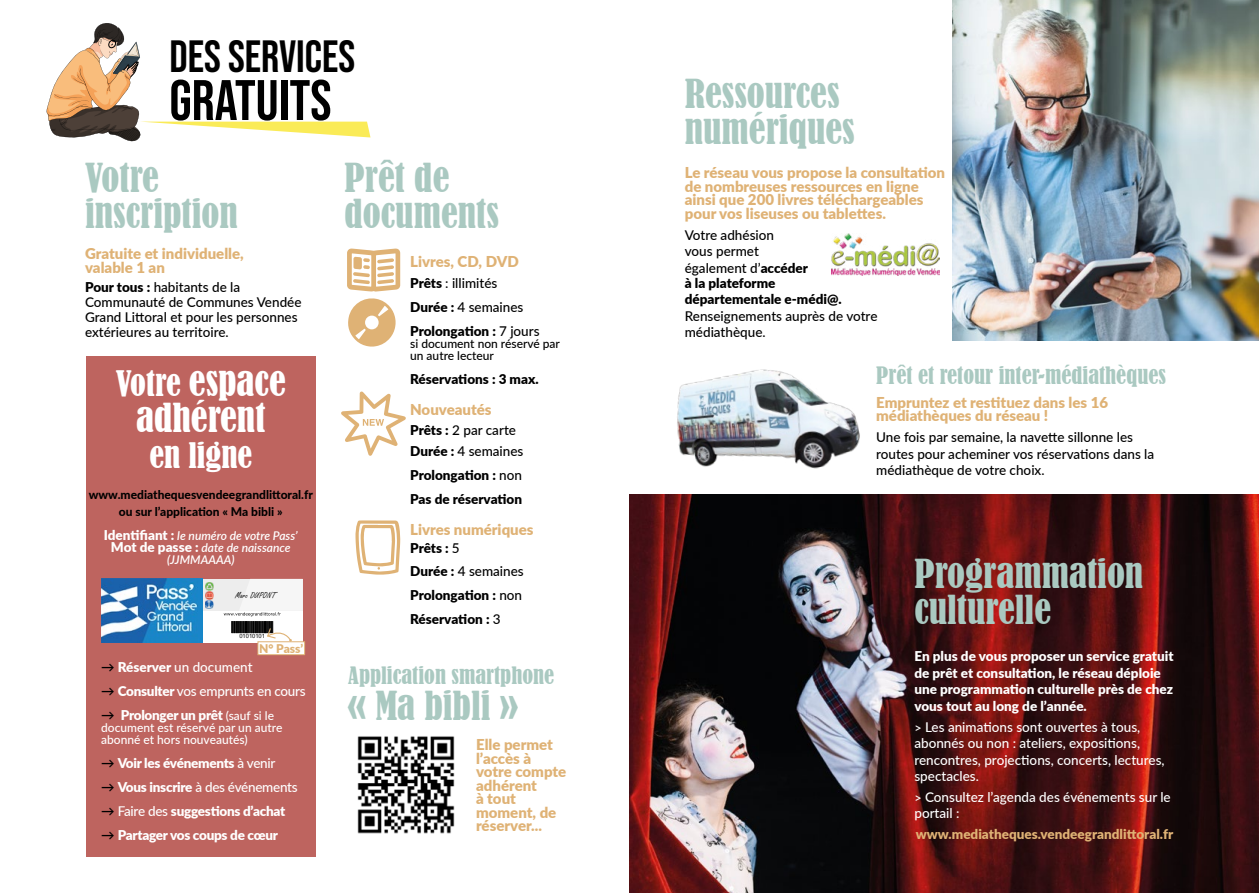
<style>
.page{position:relative;width:1259px;height:893px;background:#fff}
.page>*{position:absolute;margin:0;border:0;box-sizing:border-box;transform-origin:0 0}
.t1{font:57px "Bebas Neue";color:#000}
.t2{font:45px "Bebas Neue";color:#000}
.t3{font:condensed 37.5px/36px "Bernard";color:#aac9c1}
.t4{font:condensed 37.5px/36px "Bernard";color:#fff;text-align:center}
.t5{font:condensed 33px "Bernard";color:#fff}
.t6{font:condensed 22.5px "Bernard";color:#aac9c1}
.t7{font:900 15px/13.5px "Lato";color:#dfb275}
.t8{font:500 13.5px/16.5px "Lato";color:#000}
.t9{font:500 13.5px/16.5px "Lato";color:#fff}
.t10{font:900 13.5px/23.7px "Lato";color:#000}
.t11{font:900 13.5px/16.5px "Lato";color:#fff}
.t12{font:900 13.5px "Lato";letter-spacing:-.02em;color:#fff}
.t13{font:500 13.5px "Lato";letter-spacing:-.02em;color:#fff}
.t14{font:900 13.5px "Lato";color:#dfb275}
.t15{font:italic 600 12px/12px "Lato";color:#fff;text-align:center}
.t16{font:800 12px/16.2px "Lato";color:#000;text-align:center}
.t17{font:500 12px/12px "Lato";color:#fff}
.t18{font:500 12px/12px "Lato";color:#000}
.t19{font:900 12px "Lato";color:#dfb275}
.t20{font:9px "Freestyle Script";color:#000}
.t21{font:5.7px "Arial Nova";color:#000}
.s1{font-weight:900}
.s2{font-weight:500}
.s3{font-size:33px}
.s4{font-weight:900;font-style:normal;font-size:13.5px}
.s5{font-weight:600;font-style:italic;color:#000}
.s6{font-weight:500;font-size:12px}
</style>
<div class="page">
<img style="left:952px;top:0;width:307px;height:341px">
<img style="left:629px;top:494px;width:630px;height:399px">
<img style="left:831px;top:233px;width:109px;height:43px">
<svg style="left:347px;top:248px;width:53px;height:99px"></svg>
<svg style="left:341px;top:391px;width:65px;height:65px"></svg>
<svg style="left:355px;top:520px;width:45px;height:55px"></svg>
<img style="left:677px;top:369px;width:183px;height:100px">
<img style="left:357px;top:736px;width:98px;height:98px">
<div style="left:86px;top:356px;width:230px;height:500px;background:#be645f"></div>
<div style="left:202px;top:611px;width:101px;height:32px;background:#fff"></div>
<div style="left:202px;top:579px;width:101px;height:32px;background:#f6f6f6"></div>
<svg style="left:205px;top:582px;width:9px;height:27px"></svg>
<img style="left:101px;top:579px;width:101px;height:64px">
<div style="left:258px;top:642px;width:47px;height:13px;background:#fff"></div>
<div style="left:258px;top:642px;width:47px;height:13px;border:1px solid #dfb275"></div>
<svg style="left:224px;top:612px;width:79px;height:30px"></svg>
<svg style="left:46px;top:23px;width:324px;height:119px"></svg>
<h2 class="t2" style="left:169px;top:31px;width:187px">DES SERVICES</h2>
<h1 class="t1" style="left:169px;top:68px;width:164px">GRATUITS</h1>
<h3 class="t3" style="left:344px;top:160px;width:156px">Prêt de documents</h3>
<p class="t7" style="left:410px;top:254px;width:110px">Livres, CD, DVD</p>
<p class="t8" style="left:410px;top:271px;width:131px;line-height:24px"><span class="s1">Prêts</span> : illimités<br><span class="s1">Durée :</span> 4 semaines<br><span class="s1">Prolongation :</span> 7 jours</p>
<p class="t18" style="left:410px;top:337px;width:151px">si document non réservé par un autre lecteur</p>
<p class="t10" style="left:410px;top:367px;width:130px">Réservations : 3 max.</p>
<p class="t7" style="left:410px;top:402px;width:83px">Nouveautés</p>
<p class="t8" style="left:410px;top:418px;width:115px;line-height:21.5px"><span class="s1">Prêts :</span> 2 par carte<br><span class="s1">Durée :</span> 4 semaines</p>
<p class="t10" style="left:410px;top:462px;width:113px">Prolongation : <span class="s2">non<br></span>Pas de réservation</p>
<p class="t7" style="left:410px;top:522px;width:125px">Livres numériques</p>
<p class="t10" style="left:410px;top:536px;width:115px">Prêts : <span class="s2">5<br></span>Durée : <span class="s2">4 semaines<br></span>Prolongation : <span class="s2">non<br></span>Réservation : <span class="s2">3</span></p>
<h3 class="t3" style="left:85px;top:160px;width:154px">Votre inscription</h3>
<p class="t7" style="left:85px;top:246px;width:160px">Gratuite et individuelle, valable 1 an</p>
<p class="t8" style="left:85px;top:279px;width:218px;line-height:15px"><span class="s1">Pour tous :</span> habitants de la<br>Communauté de Communes Vendée<br>Grand Littoral et pour les personnes extérieures au territoire.</p>
<h3 class="t4" style="left:116px;top:364px;width:172px"><span class="s3">Votre</span> espace adhérent</h3>
<h3 class="t5" style="left:149px;top:436px;width:104px">en ligne</h3>
<p class="t16" style="left:89px;top:486px;width:226px">www.mediathequesvendeegrandlittoral.fr ou sur l’application « Ma bibli »</p>
<p class="t15" style="left:104px;top:529px;width:195px"><span class="s4">Identifiant :</span> le numéro de votre Pass’<br><span class="s4">Mot de passe :</span> date de naissance (JJMMAAAA)</p>
<p class="t20" style="left:235px;top:590px;width:42px">Marc DUPONT</p>
<p class="t21" style="left:239px;top:633px;width:27px">01010101</p>
<p class="t19" style="left:259px;top:640px;width:46px">N° Pass’</p>
<p class="t9" style="left:101px;top:658px;width:153px"><span class="s5">→</span> <span class="s1">Réserver</span> un document</p>
<p class="t13" style="left:101px;top:681px;width:206px"><span class="s5">→</span> <span class="s1">Consulter</span> vos emprunts en cours</p>
<p class="t12" style="left:101px;top:705px;width:174px"><span class="s5">→</span> Prolonger un prêt <span class="s6">(sauf si le</span></p>
<p class="t17" style="left:101px;top:721px;width:183px">document est réservé par un autre abonné et hors nouveautés)</p>
<p class="t12" style="left:101px;top:753px;width:176px"><span class="s5">→</span> Voir les événements <span class="s2">à venir</span></p>
<p class="t13" style="left:101px;top:777px;width:198px"><span class="s5">→</span> <span class="s1">Vous inscrire</span> à des événements</p>
<p class="t12" style="left:101px;top:801px;width:185px"><span class="s5">→</span> <span class="s2">Faire des</span> suggestions d’achat</p>
<p class="t12" style="left:101px;top:825px;width:178px"><span class="s5">→</span> Partager vos coups de cœur</p>
<h3 class="t6" style="left:348px;top:662px;width:207px">Application smartphone</h3>
<h3 class="t3" style="left:348px;top:688px;width:171px">« Ma bibli »</h3>
<p class="t7" style="left:476px;top:737px;width:92px">Elle permet l’accès à votre compte adhérent<br>à tout moment, de réserver...</p>
<h3 class="t3" style="left:685px;top:76px;width:171px">Ressources numériques</h3>
<p class="t7" style="left:685px;top:165px;width:262px">Le réseau vous propose la consultation de nombreuses ressources en ligne ainsi que 200 livres téléchargeables pour vos liseuses ou tablettes.</p>
<p class="t8" style="left:685px;top:226px;width:125px">Votre adhésion<br>vous permet également d’<span class="s1">accéder</span></p>
<p class="t10" style="left:685px;top:274px;width:158px;line-height:16.5px">à la plateforme départementale e-médi@.</p>
<p class="t8" style="left:685px;top:307px;width:194px">Renseignements auprès de votre médiathèque.</p>
<h3 class="t6" style="left:876px;top:362px;width:291px">Prêt et retour inter-médiathèques</h3>
<p class="t7" style="left:876px;top:395px;width:233px">Empruntez et restituez dans les 16 médiathèques du réseau !</p>
<p class="t8" style="left:876px;top:428px;width:279px">Une fois par semaine, la navette sillonne les routes pour acheminer vos réservations dans la médiathèque de votre choix.</p>
<h3 class="t3" style="left:914px;top:556px;width:230px">Programmation culturelle</h3>
<p class="t11" style="left:914px;top:647px;width:261px">En plus de vous proposer un service gratuit de prêt et consultation, le réseau déploie une programmation culturelle près de chez vous tout au long de l’année.</p>
<p class="t9" style="left:914px;top:718px;width:252px">&gt; Les animations sont ouvertes à tous, abonnés ou non : ateliers, expositions, rencontres, projections, concerts, lectures, spectacles.</p>
<p class="t9" style="left:914px;top:788px;width:258px">&gt; Consultez l’agenda des événements sur le portail :</p>
<p class="t14" style="left:915px;top:824px;width:259px">www.mediatheques.vendeegrandlittoral.fr</p>
</div>
